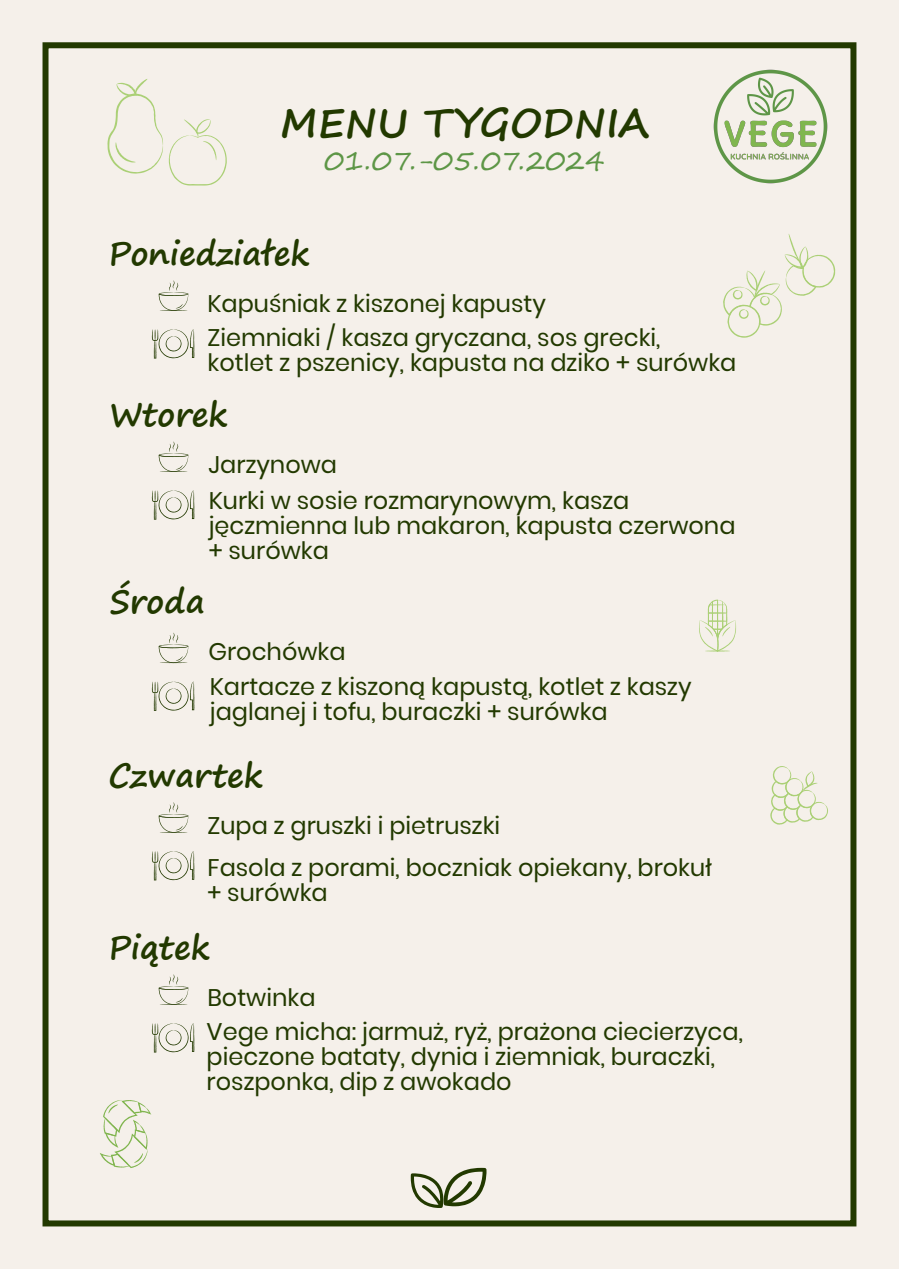
<style>
.page{position:relative;width:899px;height:1269px;background:#f5f0ea}
.page>*{position:absolute;margin:0;border:0;box-sizing:border-box;transform-origin:0 0}
.t1{font:700 39.9px "Segoe Print";color:#223900}
.t2{font:700 32.25px "Segoe Print";color:#223900}
.t3{font:27px "Segoe Print";color:#5d9646}
.t4{font:24px/25px "Poppins";color:#223900}
</style>
<div class="page">
<svg style="left:411px;top:1168px;width:76px;height:40px"></svg>
<div style="left:43px;top:42px;width:813px;height:1184px;border:6px solid #223900"></div>
<svg style="left:159px;top:633px;width:29px;height:30px"></svg>
<svg style="left:152px;top:682px;width:42px;height:29px"></svg>
<svg style="left:159px;top:441px;width:29px;height:31px"></svg>
<svg style="left:152px;top:490px;width:42px;height:30px"></svg>
<svg style="left:159px;top:280px;width:29px;height:31px"></svg>
<svg style="left:152px;top:329px;width:42px;height:30px"></svg>
<svg style="left:159px;top:802px;width:29px;height:31px"></svg>
<svg style="left:152px;top:851px;width:42px;height:29px"></svg>
<svg style="left:159px;top:974px;width:29px;height:31px"></svg>
<svg style="left:152px;top:1023px;width:42px;height:29px"></svg>
<svg style="left:169px;top:119px;width:58px;height:67px"></svg>
<svg style="left:723px;top:234px;width:112px;height:104px"></svg>
<svg style="left:107px;top:79px;width:56px;height:95px"></svg>
<img style="left:713px;top:69px;width:115px;height:115px">
<svg style="left:770px;top:766px;width:58px;height:59px"></svg>
<svg style="left:100px;top:1100px;width:51px;height:68px"></svg>
<svg style="left:699px;top:600px;width:37px;height:52px"></svg>
<h1 class="t1" style="left:280px;top:86px;width:371px">MENU TYGODNIA</h1>
<p class="t3" style="left:324px;top:137px;width:282px">01.07.-05.07.2024</p>
<h2 class="t2" style="left:108px;top:224px;width:202px">Poniedziałek</h2>
<p class="t4" style="left:207px;top:291px;width:340px">Kapuśniak z kiszonej kapusty</p>
<p class="t4" style="left:208px;top:325px;width:530px">Ziemniaki / kasza gryczana, sos grecki,<br>kotlet z pszenicy, kapusta na dziko + surówka</p>
<h2 class="t2" style="left:110px;top:385px;width:120px">Wtorek</h2>
<p class="t4" style="left:209px;top:452px;width:130px">Jarzynowa</p>
<p class="t4" style="left:209px;top:488px;width:528px">Kurki w sosie rozmarynowym, kasza jęczmienna lub makaron, kapusta czerwona + surówka</p>
<h2 class="t2" style="left:109px;top:572px;width:97px">Środa</h2>
<p class="t4" style="left:208px;top:639px;width:139px">Grochówka</p>
<p class="t4" style="left:210px;top:674px;width:483px">Kartacze z kiszoną kapustą, kotlet z kaszy jaglanej i tofu, buraczki + surówka</p>
<h2 class="t2" style="left:108px;top:746px;width:156px">Czwartek</h2>
<p class="t4" style="left:207px;top:813px;width:294px">Zupa z gruszki i pietruszki</p>
<p class="t4" style="left:208px;top:855px;width:506px">Fasola z porami, boczniak opiekany, brokuł + surówka</p>
<h2 class="t2" style="left:108px;top:918px;width:103px">Piątek</h2>
<p class="t4" style="left:207px;top:985px;width:110px">Botwinka</p>
<p class="t4" style="left:207px;top:1019px;width:538px">Vege micha: jarmuż, ryż, prażona ciecierzyca, pieczone bataty, dynia i ziemniak, buraczki, roszponka, dip z awokado</p>
</div>
